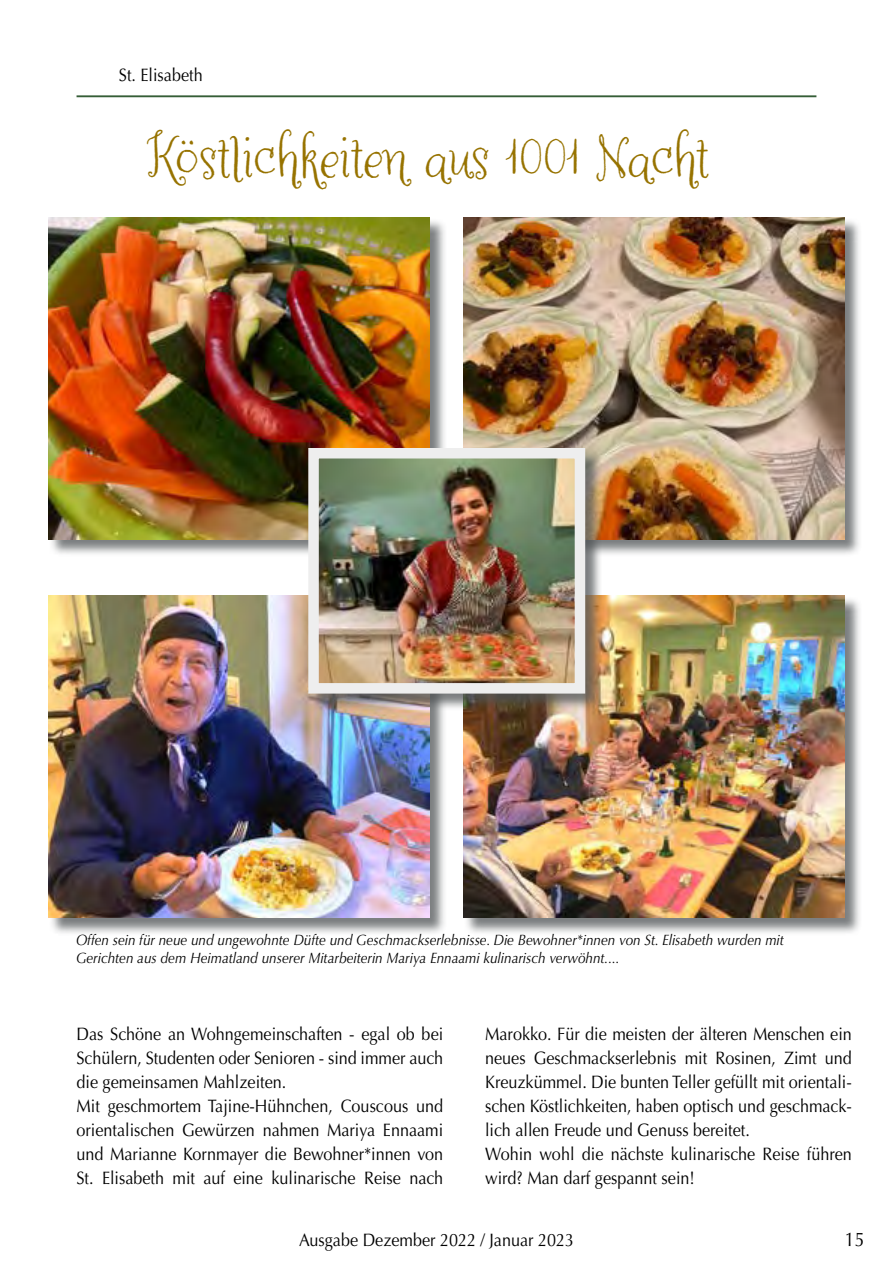
<style>
.page{position:relative;width:893px;height:1263px;background:#fff}
.page>*{position:absolute;margin:0;border:0;box-sizing:border-box;transform-origin:0 0}
.t1{font:54px "Amoretta";color:#977300;scale:.9 1}
.t2{font:19.5px "Optima LT Std";color:#000;scale:.9 1}
.t3{font:18px/24px "Optima LT Std";color:#000;scale:.9 1}
.t4{font:italic 15px/18px "Optima LT Std";color:#000;scale:.9 1}
</style>
<div class="page">
<div style="left:49px;top:218px;width:398px;height:339px;background:#505456;opacity:.75"></div>
<img style="left:48px;top:217px;width:381px;height:322px">
<div style="left:465px;top:218px;width:397px;height:339px;background:#505456;opacity:.75"></div>
<img style="left:463px;top:217px;width:382px;height:322px">
<div style="left:49px;top:597px;width:398px;height:339px;background:#505456;opacity:.75"></div>
<img style="left:48px;top:596px;width:381px;height:322px">
<div style="left:465px;top:597px;width:397px;height:339px;background:#505456;opacity:.75"></div>
<img style="left:463px;top:596px;width:382px;height:322px">
<div style="left:309px;top:449px;width:293px;height:261px;background:#505456;opacity:.75"></div>
<img style="left:319px;top:459px;width:255px;height:223px">
<div style="left:308px;top:448px;width:277px;height:245px;border:10px solid #eee"></div>
<hr style="left:77px;top:95px;width:739px;height:2px;background:#355e37">
<p class="t3" style="left:119px;top:63px;width:95px">St. Elisabeth</p>
<h1 class="t1" style="left:149px;top:125px;width:623px">Köstlichkeiten aus 1001 Nacht</h1>
<p class="t4" style="left:76px;top:931px;width:788px">Offen sein für neue und ungewohnte Düfte und Geschmackserlebnisse. Die Bewohner*innen von St. Elisabeth wurden mit<br>Gerichten aus dem Heimatland unserer Mitarbeiterin Mariya Ennaami kulinarisch verwöhnt....</p>
<p class="t3" style="left:77px;top:1022px;width:409px">Das Schöne an Wohngemeinschaften - egal ob bei Schülern, Studenten oder Senioren - sind immer auch die gemeinsamen Mahlzeiten.<br>Mit geschmortem Tajine-Hühnchen, Couscous und orientalischen Gewürzen nahmen Mariya Ennaami und Marianne Kornmayer die Bewohner*innen von St. Elisabeth mit auf eine kulinarische Reise nach</p>
<p class="t3" style="left:485px;top:1022px;width:409px">Marokko. Für die meisten der älteren Menschen ein neues Geschmackserlebnis mit Rosinen, Zimt und Kreuzkümmel. Die bunten Teller gefüllt mit orientali&shy;schen Köstlichkeiten, haben optisch und geschmack&shy;lich allen Freude und Genuss bereitet.<br>Wohin wohl die nächste kulinarische Reise führen wird? Man darf gespannt sein!</p>
<p class="t3" style="left:299px;top:1228px;width:307px">Ausgabe Dezember 2022 / Januar 2023</p>
<p class="t2" style="left:845px;top:1228px;width:23px">15</p>
</div>
